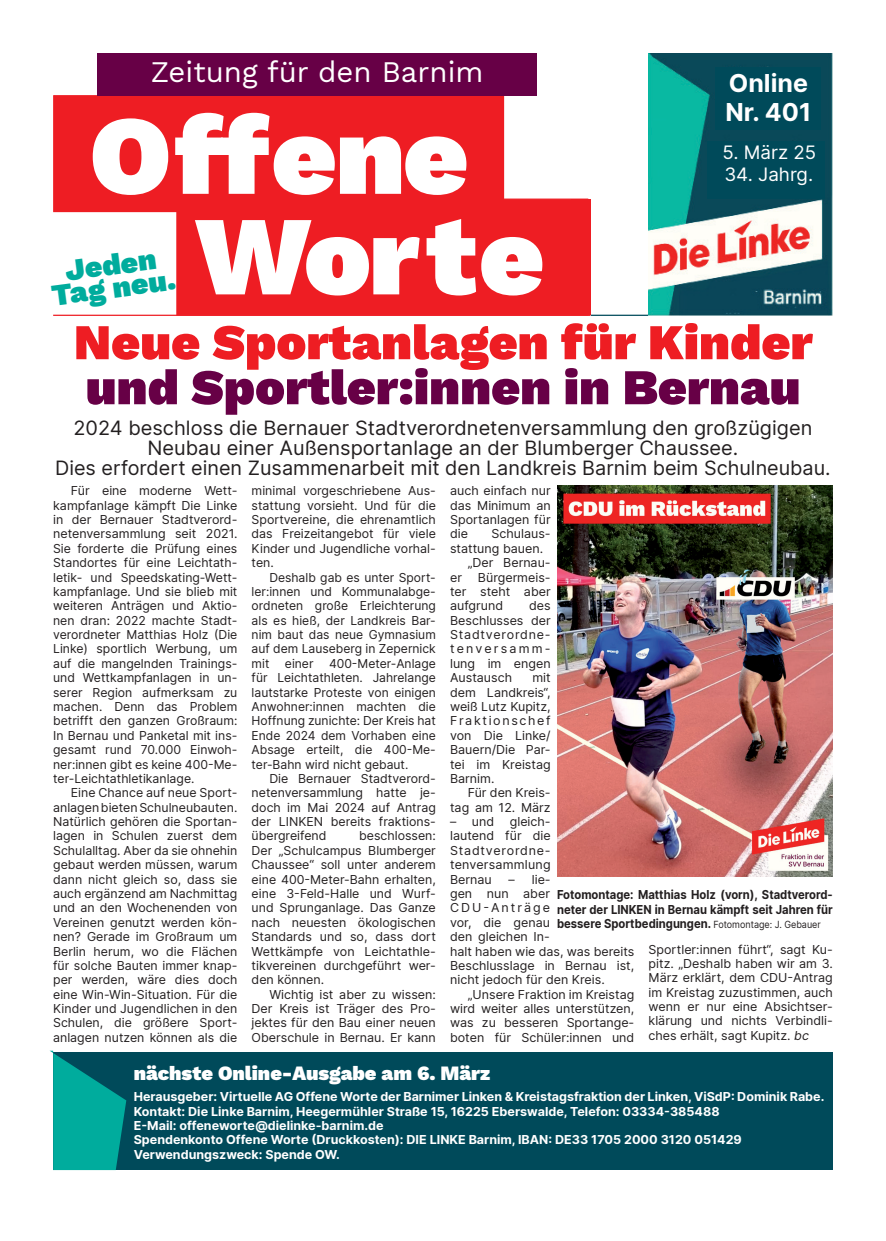
<style>
.page{position:relative;width:886px;height:1241px;background:#fff}
.page>*{position:absolute;margin:0;border:0;box-sizing:border-box;transform-origin:0 0}
.t1{font:900 112.5px "Work Sans";letter-spacing:.005em;color:#fff}
.t2{font:900 50px "Work Sans";color:#ee1d23}
.t3{font:900 50px "Work Sans";color:#670046}
.t4{font:900 30px/22.4px "Work Sans";color:#00ac9d;text-align:center}
.t5{font:29.38px "Work Sans";color:#fff}
.t6{font:700 25px/29.4px "Inter";color:#fff}
.t7{font:20px/20px "Inter";color:#231f20;text-align:center}
.t8{font:900 20px "Work Sans";color:#fff}
.t9{font:18.75px "Inter";color:#fff}
.t10{font:12.5px/14.4px "Inter";color:#231f20;text-align:justify}
.t11{font:700 12.5px/14.4px "Inter";color:#fff}
.t12{font:700 12.5px/14.4px "Inter";color:#231f20;text-align:justify;scale:.9 1}
.s1{font-weight:400;font-size:10px}
.s2{font-style:italic}
</style>
<div class="page">
<div style="left:176px;top:198px;width:412px;height:117px;background:#ee1d23;border:1px solid #ee1d23"></div>
<div style="left:53px;top:95px;width:451px;height:117px;background:#ee1d23"></div>
<div style="left:97px;top:53px;width:440px;height:43px;background:#670046"></div>
<div style="left:571px;top:199px;width:20px;height:116px;background:#ee1d23"></div>
<hr style="left:591px;top:314px;width:242px;height:2px;background:#004a5a">
<hr style="left:53px;top:314px;width:537px;height:2px;background:#ee1d23">
<img style="left:648px;top:53px;width:185px;height:263px">
<div style="left:707px;top:141px;width:117px;height:57px;background:#004a5a"></div>
<div style="left:716px;top:67px;width:105px;height:63px;background:#004a5a"></div>
<div style="left:53px;top:1051px;width:780px;height:118px;background:#004a5a"></div>
<svg style="left:49px;top:1050px;width:78px;height:121px"></svg>
<img style="left:558px;top:485px;width:275px;height:391px">
<h3 class="t5" style="left:151px;top:49px;width:334px">Zeitung für den Barnim</h3>
<h1 class="t1" style="left:89px;top:69px;width:380px">Offene</h1>
<h3 class="t4" style="left:48px;top:260px;width:126px;rotate:-7deg">Jeden<br>Tag neu.</h3>
<h1 class="t1" style="left:196px;top:170px;width:350px">W orte</h1>
<h3 class="t6" style="left:725px;top:67px;width:87px">Online<br>Nr. 401</h3>
<h3 class="t9" style="left:722px;top:138px;width:95px">5. März 25</h3>
<h3 class="t9" style="left:724px;top:161px;width:90px">34. Jahrg.</h3>
<h2 class="t2" style="left:74px;top:304px;width:740px">Neue Sportanlagen für Kinder</h2>
<h2 class="t3" style="left:85px;top:349px;width:716px">und Sportler:innen in Bernau</h2>
<h3 class="t7" style="left:55px;top:417px;width:777px">2024 beschloss die Bernauer Stadtverordnetenversammlung den großzügigen<br>Neubau einer Außensportanlage an der Blumberger Chaussee.<br>Dies erfordert einen Zusammenarbeit mit den Landkreis Barnim beim Schulneubau.</h3>
<p class="t10" style="left:450px;top:483px;width:102px">auch einfach nur das Minimum an Sportanlagen für die</p>
<p class="t10" style="left:53px;top:483px;width:186px;text-indent:18px">Für eine moderne Wett&shy;kampfanlage kämpft Die Linke in der Bernauer Stadtverord&shy;netenversammlung seit 2021.<br>Sie forderte die Prüfung eines Standortes für eine Leichtath&shy;letik- und Speedskating-Wett&shy;kampfanlage. Und sie blieb mit weiteren Anträgen und Aktio&shy;nen dran: 2022 machte Stadt&shy;verordneter Matthias Holz (Die Linke) sportlich Werbung, um auf die mangelnden Trainings&shy;und Wettkampfanlagen in un&shy;serer Region aufmerksam zu machen. Denn das Problem betrifft den ganzen Großraum:<br>In Bernau und Panketal mit ins&shy;gesamt rund 70.000 Einwoh&shy;ner:innen gibt es keine 400-Me&shy;ter-Leichtathletikanlage.</p>
<p class="t10" style="left:53px;top:785px;width:186px;text-indent:18px">Eine Chance auf neue Sport&shy;anlagen bieten Schulneubauten.<br>Natürlich gehören die Sportan&shy;lagen in Schulen zuerst dem Schulalltag. Aber da sie ohnehin gebaut werden müssen, warum dann nicht gleich so, dass sie auch ergänzend am Nachmittag und an den Wochenenden von Vereinen genutzt werden kön&shy;nen? Gerade im Großraum um Berlin herum, wo die Flächen für solche Bauten immer knap&shy;per werden, wäre dies doch eine Win-Win-Situation. Für die Kinder und Jugendlichen in den Schulen, die größere Sport&shy;anlagen nutzen können als die</p>
<p class="t10" style="left:252px;top:483px;width:186px">minimal vorgeschriebene Aus&shy;stattung vorsieht. Und für die Sportvereine, die ehrenamtlich das Freizeitangebot für viele Kinder und Jugendliche vorhal&shy;ten.</p>
<p class="t10" style="left:252px;top:569px;width:186px;text-indent:18px">Deshalb gab es unter Sport&shy;ler:innen und Kommunalabge&shy;ordneten große Erleichterung als es hieß, der Landkreis Bar&shy;nim baut das neue Gymnasium auf dem Lauseberg in Zepernick mit einer 400-Meter-Anlage für Leichtathleten. Jahrelange lautstarke Proteste von einigen Anwohner:innen machten die Hoffnung zunichte: Der Kreis hat Ende 2024 dem Vorhaben eine Absage erteilt, die 400-Me&shy;ter-Bahn wird nicht gebaut.</p>
<p class="t10" style="left:252px;top:770px;width:186px;text-indent:18px">Die Bernauer Stadtverord&shy;netenversammlung hatte je&shy;doch im Mai 2024 auf Antrag der LINKEN bereits fraktions&shy;übergreifend</p>
<p class="t10" style="left:491px;top:526px;width:61px">Schulaus-</p>
<p class="t10" style="left:450px;top:540px;width:95px">stattung bauen.</p>
<p class="t10" style="left:468px;top:555px;width:84px">„Der Bernau-</p>
<p class="t10" style="left:450px;top:569px;width:13px">er</p>
<p class="t10" style="left:450px;top:569px;width:102px;text-indent:28px">Bürgermeis&shy;ter steht aber aufgrund</p>
<p class="t10" style="left:450px;top:598px;width:102px;text-indent:79px">des Beschlusses der Stadtverordne&shy;tenversamm&shy;lung im engen Austausch</p>
<p class="t10" style="left:450px;top:670px;width:102px;text-indent:82px">mit dem Landkreis“, weiß Lutz Kupitz, Fraktionschef von Die Linke/ Bauern/Die Par&shy;tei im Kreistag Barnim.</p>
<p class="t10" style="left:450px;top:785px;width:102px;text-align:right">Für den Kreis&shy;tag am 12. März</p>
<p class="t10" style="left:450px;top:814px;width:102px">– und gleich&shy;lautend für die Stadtverordne&shy;tenversammlung Bernau</p>
<p class="t10" style="left:252px;top:828px;width:186px;text-indent:108px">beschlossen:<br>Der „Schulcampus Blumberger Chaussee“ soll unter anderem eine 400-Meter-Bahn erhalten, eine 3-Feld-Halle und Wurf&shy;und Sprunganlage. Das Ganze nach neuesten ökologischen Standards und so, dass dort Wettkämpfe von Leichtathle&shy;tikvereinen durchgeführt wer&shy;den können.</p>
<p class="t10" style="left:252px;top:986px;width:186px;text-indent:18px">Wichtig ist aber zu wissen:<br>Der Kreis ist Träger des Pro&shy;jektes für den Bau einer neuen Oberschule in Bernau. Er kann</p>
<p class="t10" style="left:450px;top:871px;width:186px;text-align:left;text-indent:59px">– lie-<br>gen nun aber<br>CDU-Anträge<br>vor, die genau<br>den gleichen In-<br>halt haben wie das, was bereits<br>Beschlusslage in Bernau ist, nicht jedoch für den Kreis.</p>
<p class="t10" style="left:450px;top:986px;width:186px;text-indent:18px">„Unsere Fraktion im Kreistag wird weiter alles unterstützen, was zu besseren Sportange&shy;boten für Schüler:innen und</p>
<p class="t12" style="left:557px;top:887px;width:308px">Fotomontage: Matthias Holz (vorn), Stadtverord&shy;neter der LINKEN in Bernau kämpft seit Jahren für bessere Sportbedingungen. <span class="s1">Fotomontage: J. Gebauer</span></p>
<p class="t10" style="left:648px;top:941px;width:186px">Sportler:innen führt“, sagt Ku&shy;pitz. „Deshalb haben wir am 3.<br>März erklärt, dem CDU-Antrag im Kreistag zuzustimmen, auch wenn er nur eine Absichtser&shy;klärung und nichts Verbindli&shy;ches erhält, sagt Kupitz. <span class="s2">bc</span></p>
<h3 class="t8" style="left:134px;top:1057px;width:358px">nächste Online-Ausgabe am 6. März</h3>
<p class="t11" style="left:134px;top:1088px;width:692px">Herausgeber: Virtuelle AG Offene Worte der Barnimer Linken &amp; Kreistagsfraktion der Linken, ViSdP: Dominik Rabe.<br>Kontakt: Die Linke Barnim, Heegermühler Straße 15, 16225 Eberswalde, Telefon: 03334-385488<br>E-Mail: offeneworte@dielinke-barnim.de<br>Spendenkonto Offene Worte (Druckkosten): DIE LINKE Barnim, IBAN: DE33 1705 2000 3120 051429<br>Verwendungszweck: Spende OW.</p>
</div>
